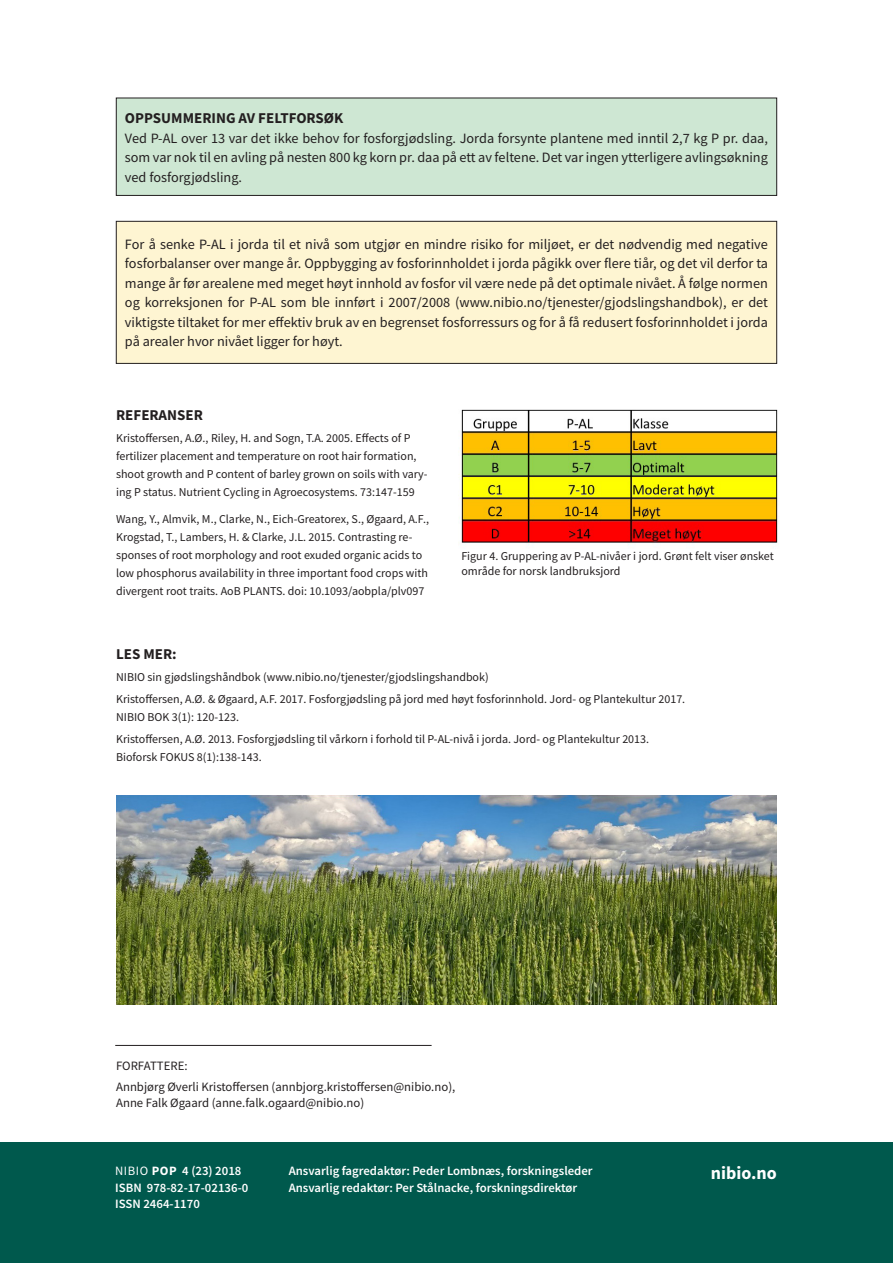
<style>
.page{position:relative;width:893px;height:1263px;background:#fff}
.page>*{position:absolute;margin:0;border:0;box-sizing:border-box;transform-origin:0 0}
.POP_kolofon_JAN_2016{font:700 18px "Source Sans Pro";color:#fff}
.POP_Mellomtittel_1_J{font:700 15px "Source Sans Pro";color:#231f20}
.POP_Brødtekst_JAN_20{font:14.25px/19.5px "Source Sans Pro";color:#231f20;text-align:justify}
.POP_kolofon_JAN_2016-2{font:600 12.75px "Source Sans Pro";color:#fff}
.POP_Brødtekst_JAN_20-2{font:12.75px/16.5px "Source Sans Pro";color:#231f20}
.POP_forfatter{font:12.75px "Source Sans Pro";color:#231f20}
.Tabelltekst{font:12px/18px "Source Sans Pro";color:#231f20}
.POP_Bildetekst_JAN_2{font:12px/15px "Source Sans Pro";color:#231f20}
.s1{font-weight:400}
.s2{font-weight:700}
</style>
<div class="page">
<div style="left:0;top:1142px;width:893px;height:121px;background:#00594d"></div>
<hr style="left:115px;top:1045px;width:317px;height:1px;background:#231f20">
<div style="left:116px;top:98px;width:661px;height:97px;background:#cee7d3"></div>
<div style="left:116px;top:98px;width:661px;height:98px;border:1px solid #231f20"></div>
<div style="left:116px;top:221px;width:661px;height:142px;background:#fef5d2"></div>
<div style="left:116px;top:221px;width:661px;height:143px;border:1px solid #231f20"></div>
<img style="left:116px;top:796px;width:661px;height:208px">
<img style="left:459px;top:409px;width:319px;height:137px">
<p class="POP_Mellomtittel_1_J" style="left:125px;top:108px;width:220px">OPPSUMMERING AV FELTFORSØK</p>
<p class="POP_Brødtekst_JAN_20" style="left:125px;top:128px;width:644px">Ved P-AL over 13 var det ikke behov for fosforgjødsling. Jorda forsynte plantene med inntil 2,7 kg P pr. daa, som var nok til en avling på nesten 800 kg korn pr. daa på ett av feltene. Det var ingen ytterligere avlingsøkning ved fosforgjødsling.</p>
<p class="POP_Brødtekst_JAN_20" style="left:125px;top:234px;width:645px">For å senke P-AL i jorda til et nivå som utgjør en mindre risiko for miljøet, er det nødvendig med negative fosforbalanser over mange år. Oppbygging av fosforinnholdet i jorda pågikk over flere tiår, og det vil derfor ta mange år før arealene med meget høyt innhold av fosfor vil være nede på det optimale nivået. Å følge normen og korreksjonen for P-AL som ble innført i 2007/2008 (www.nibio.no/tjenester/gjodslingshandbok), er det viktigste tiltaket for mer effektiv bruk av en begrenset fosforressurs og for å få redusert fosforinnholdet i jorda på arealer hvor nivået ligger for høyt.</p>
<p class="POP_Mellomtittel_1_J" style="left:116px;top:405px;width:88px">REFERANSER</p>
<p class="Tabelltekst" style="left:116px;top:429px;width:313px">Kristoffersen, A.Ø., Riley, H. and Sogn, T.A. 2005. Effects of P fertilizer placement and temperature on root hair formation, shoot growth and P content of barley grown on soils with vary&shy;ing P status. Nutrient Cycling in Agroecosystems. 73:147-159</p>
<p class="Tabelltekst" style="left:116px;top:510px;width:314px">Wang, Y., Almvik, M., Clarke, N., Eich-Greatorex, S., Øgaard, A.F., Krogstad, T., Lambers, H. &amp; Clarke, J.L. 2015. Contrasting re&shy;sponses of root morphology and root exuded organic acids to low phosphorus availability in three important food crops with divergent root traits. AoB PLANTS. doi: 10.1093/aobpla/plv097</p>
<p class="POP_Bildetekst_JAN_2" style="left:461px;top:549px;width:314px">Figur 4. Gruppering av P-AL-nivåer i jord. Grønt felt viser ønsket område for norsk landbruksjord</p>
<p class="POP_Mellomtittel_1_J" style="left:116px;top:643px;width:62px">LES MER:</p>
<p class="Tabelltekst" style="left:116px;top:668px;width:374px">NIBIO sin gjødslingshåndbok (www.nibio.no/tjenester/gjodslingshandbok)</p>
<p class="Tabelltekst" style="left:116px;top:690px;width:571px">Kristoffersen, A.Ø. &amp; Øgaard, A.F. 2017. Fosforgjødsling på jord med høyt fosforinnhold. Jord- og Plantekultur 2017.<br>NIBIO BOK 3(1): 120-123.</p>
<p class="Tabelltekst" style="left:116px;top:730px;width:535px">Kristoffersen, A.Ø. 2013. Fosforgjødsling til vårkorn i forhold til P-AL-nivå i jorda. Jord- og Plantekultur 2013.<br>Bioforsk FOKUS 8(1):138-143.</p>
<p class="POP_forfatter" style="left:116px;top:1057px;width:73px">FORFATTERE:</p>
<p class="POP_Brødtekst_JAN_20-2" style="left:116px;top:1078px;width:341px">Annbjørg Øverli Kristoffersen (annbjorg.kristoffersen@nibio.no),<br>Anne Falk Øgaard (anne.falk.ogaard@nibio.no)</p>
<p class="POP_kolofon_JAN_2016-2" style="left:115px;top:1163px;width:128px"><span class="s1">NIBIO</span> <span class="s2">POP</span> 4 (23) 2018</p>
<p class="POP_kolofon_JAN_2016-2" style="left:115px;top:1179px;width:135px">ISBN 978-82-17-02136-0</p>
<p class="POP_kolofon_JAN_2016-2" style="left:115px;top:1196px;width:86px">ISSN 2464-1170</p>
<p class="POP_kolofon_JAN_2016-2" style="left:289px;top:1163px;width:305px">Ansvarlig fagredaktør: Peder Lombnæs, forskningsleder</p>
<p class="POP_kolofon_JAN_2016" style="left:711px;top:1161px;width:68px">nibio.no</p>
<p class="POP_kolofon_JAN_2016-2" style="left:289px;top:1179px;width:290px">Ansvarlig redaktør: Per Stålnacke, forskningsdirektør</p>
</div>
